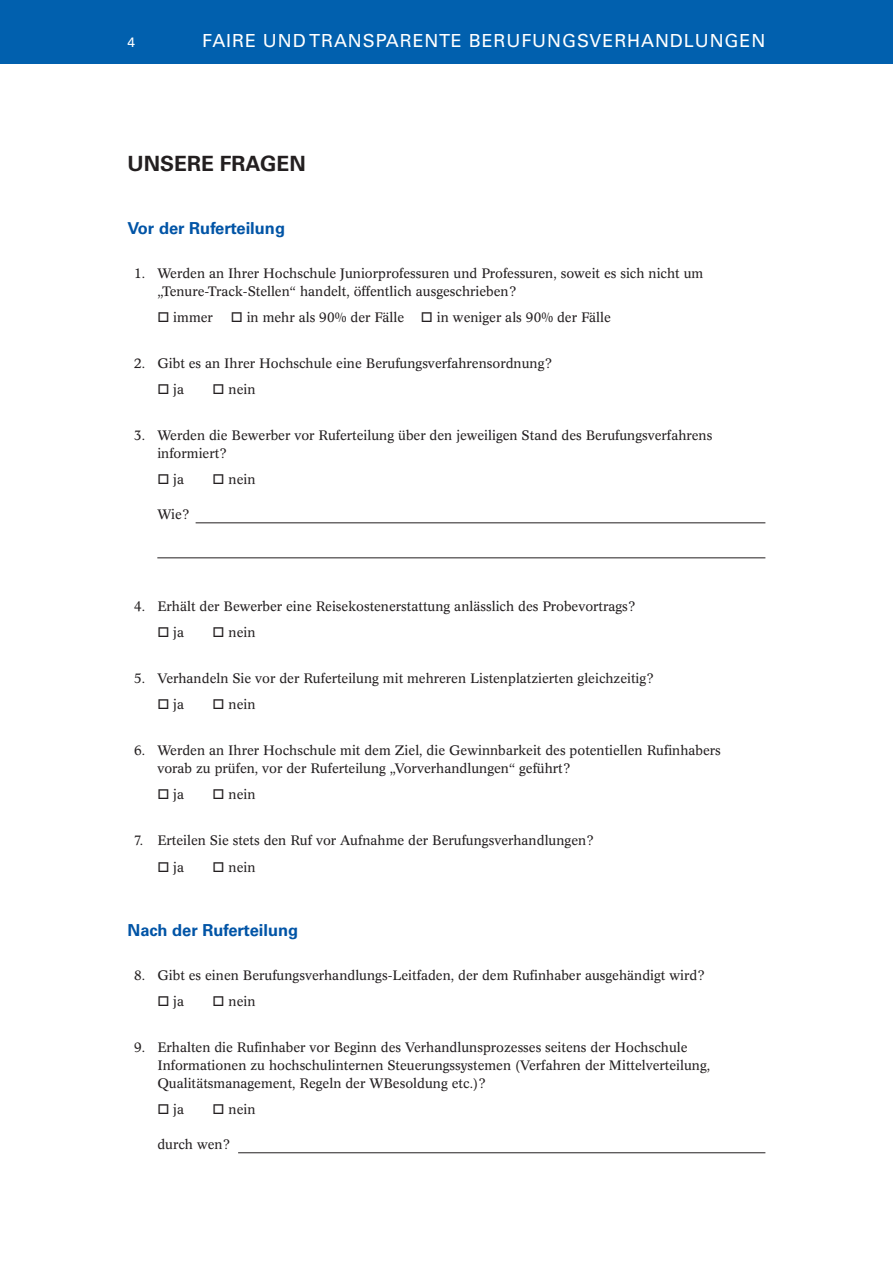
<style>
.page{position:relative;width:893px;height:1263px;background:#fff}
.page>*{position:absolute;margin:0;border:0;box-sizing:border-box;transform-origin:0 0}
.t1{font:700 21px "Univers LT";color:#231f20}
.t2{font:18px "Univers LT";letter-spacing:.05em;color:#fff}
.t3{font:700 16.5px "Univers LT";color:#0154a6}
.t4{font:13.5px/18px "Concorde BE";color:#231f20}
.t5{font:13.5px "Univers LT";color:#fff}
</style>
<div class="page">
<div style="left:0;top:0;width:893px;height:64px;background:#0160ae"></div>
<hr style="left:196px;top:522px;width:569px;height:1px;background:#231f20">
<hr style="left:157px;top:557px;width:608px;height:1px;background:#231f20">
<hr style="left:238px;top:1152px;width:527px;height:1px;background:#231f20">
<p class="t5" style="left:128px;top:37px;width:9px">4</p>
<h2 class="t2" style="left:202px;top:34px;width:565px">FAIRE UND TRANSPARENTE BERUFUNGSVERHANDLUNGEN</h2>
<h1 class="t1" style="left:128px;top:156px;width:180px">UNSERE FRAGEN</h1>
<p class="t3" style="left:128px;top:222px;width:159px">Vor der Ruferteilung</p>
<p class="t4" style="left:157px;top:265px;width:548px;text-indent:-23px">1. Werden an Ihrer Hochschule Juniorprofessuren und Professuren, soweit es sich nicht um „Tenure-Track-Stellen“ handelt, öffentlich ausgeschrieben?</p>
<p class="t4" style="left:157px;top:309px;width:57px">□ immer</p>
<p class="t4" style="left:231px;top:309px;width:382px">□ in mehr als 90% der Fälle □ in weniger als 90% der Fälle</p>
<p class="t4" style="left:134px;top:355px;width:420px">2. Gibt es an Ihrer Hochschule eine Berufungsverfahrensordnung?</p>
<p class="t4" style="left:157px;top:381px;width:28px">□ ja</p>
<p class="t4" style="left:213px;top:381px;width:44px">□ nein</p>
<p class="t4" style="left:157px;top:427px;width:557px;text-indent:-23px">3. Werden die Bewerber vor Ruferteilung über den jeweiligen Stand des Berufungsverfahrens informiert?</p>
<p class="t4" style="left:157px;top:472px;width:28px">□ ja</p>
<p class="t4" style="left:213px;top:472px;width:44px">□ nein</p>
<p class="t4" style="left:157px;top:507px;width:34px">Wie?</p>
<p class="t4" style="left:134px;top:598px;width:503px">4. Erhält der Bewerber eine Reisekostenerstattung anlässlich des Probevortrags?</p>
<p class="t4" style="left:157px;top:624px;width:28px">□ ja</p>
<p class="t4" style="left:213px;top:624px;width:44px">□ nein</p>
<p class="t4" style="left:134px;top:670px;width:521px">5. Verhandeln Sie vor der Ruferteilung mit mehreren Listenplatzierten gleichzeitig?</p>
<p class="t4" style="left:157px;top:697px;width:28px">□ ja</p>
<p class="t4" style="left:213px;top:697px;width:44px">□ nein</p>
<p class="t4" style="left:157px;top:742px;width:565px;text-indent:-23px">6. Werden an Ihrer Hochschule mit dem Ziel, die Gewinnbarkeit des potentiellen Rufinhabers vorab zu prüfen, vor der Ruferteilung „Vorverhandlungen“ geführt?</p>
<p class="t4" style="left:157px;top:787px;width:28px">□ ja</p>
<p class="t4" style="left:213px;top:787px;width:44px">□ nein</p>
<p class="t4" style="left:134px;top:832px;width:461px">7. Erteilen Sie stets den Ruf vor Aufnahme der Berufungsverhandlungen?</p>
<p class="t4" style="left:157px;top:859px;width:28px">□ ja</p>
<p class="t4" style="left:213px;top:859px;width:44px">□ nein</p>
<p class="t3" style="left:128px;top:924px;width:172px">Nach der Ruferteilung</p>
<p class="t4" style="left:134px;top:967px;width:572px">8. Gibt es einen Berufungsverhandlungs-Leitfaden, der dem Rufinhaber ausgehändigt wird?</p>
<p class="t4" style="left:157px;top:993px;width:28px">□ ja</p>
<p class="t4" style="left:213px;top:993px;width:44px">□ nein</p>
<p class="t4" style="left:157px;top:1039px;width:554px;text-indent:-23px">9. Erhalten die Rufinhaber vor Beginn des Verhandlunsprozesses seitens der Hochschule<br>Informationen zu hochschulinternen Steuerungssystemen (Verfahren der Mittelverteilung,<br>Qualitätsmanagement, Regeln der WBesoldung etc.)?</p>
<p class="t4" style="left:157px;top:1101px;width:28px">□ ja</p>
<p class="t4" style="left:213px;top:1101px;width:44px">□ nein</p>
<p class="t4" style="left:157px;top:1136px;width:75px">durch wen?</p>
</div>
